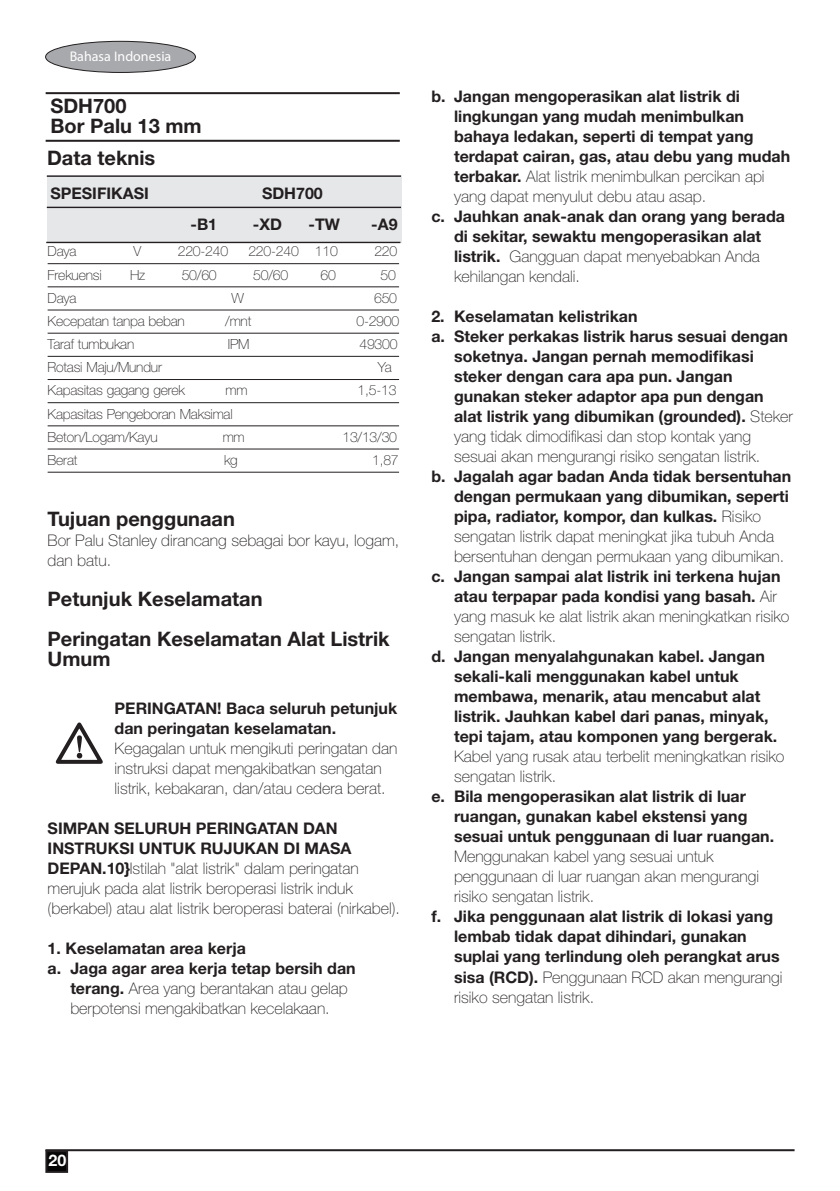
<style>
.page{position:relative;width:840px;height:1191px;background:#fff}
.page>*{position:absolute;margin:0;border:0;box-sizing:border-box;transform-origin:0 0}
.body{font:700 20px/20px "Helvetica Neue LT Std";color:#231f20}
.h0{font:700 20px "Helvetica Neue LT Std";color:#231f20}
.safe2{font:700 16px/20px "Helvetica Neue LT Std";color:#231f20}
.body-2{font:100 16px/20px "Helvetica Neue LT Std";color:#231f20}
.safe2-2{font:100 16px/20px "Helvetica Neue LT Std";color:#231f20}
.body-3{font:700 16px "Helvetica Neue LT Std";color:#231f20}
.safe1{font:700 16px "Helvetica Neue LT Std";color:#231f20}
.t1{font:700 16px "Helvetica Neue LT Std";color:#fff}
._05b-Tech_data_chart{font:100 14px "Helvetica Neue LT Std";letter-spacing:-.015em;color:#231f20}
.t2{font:14px "Myriad Pro";color:#fff}
.s1{font-weight:700}
.s2{font-weight:100}
</style>
<div class="page">
<hr style="left:45px;top:1149px;width:749px;height:2px;background:#231f20">
<div style="left:46px;top:1151px;width:21px;height:20px;background:#060606"></div>
<div style="left:45px;top:1150px;width:23px;height:22px;border:2px solid #231f20"></div>
<div style="left:46px;top:41px;width:149px;height:31px;background:#a8a9ad;border-radius:50%"></div>
<div style="left:45px;top:41px;width:150px;height:32px;border:1px solid #231f20;border-radius:50%"></div>
<div style="left:47px;top:175px;width:354px;height:68px;background:#e6e7e9"></div>
<hr style="left:47px;top:175px;width:354px;height:2px;background:#231f20">
<hr style="left:47px;top:207px;width:354px;height:1px;background:#231f20">
<hr style="left:46px;top:140px;width:353px;height:2px;background:#231f20">
<hr style="left:46px;top:92px;width:353px;height:2px;background:#231f20">
<hr style="left:48px;top:263px;width:351px;height:1px;background:#231f20">
<hr style="left:48px;top:286px;width:351px;height:1px;background:#231f20">
<hr style="left:48px;top:309px;width:351px;height:1px;background:#231f20">
<hr style="left:48px;top:333px;width:351px;height:1px;background:#231f20">
<hr style="left:48px;top:356px;width:351px;height:1px;background:#231f20">
<hr style="left:48px;top:379px;width:351px;height:1px;background:#231f20">
<hr style="left:48px;top:402px;width:351px;height:1px;background:#231f20">
<hr style="left:48px;top:425px;width:351px;height:1px;background:#231f20">
<hr style="left:48px;top:448px;width:351px;height:1px;background:#231f20">
<hr style="left:48px;top:472px;width:351px;height:1px;background:#231f20">
<svg style="left:56px;top:722px;width:47px;height:41px"></svg>
<hr style="left:46px;top:242px;width:354px;height:1px;background:#231f20">
<p class="t2" style="left:70px;top:48px;width:103px">Bahasa Indonesia</p>
<p class="body" style="left:50px;top:95px;width:77px">SDH700</p>
<p class="body" style="left:50px;top:115px;width:153px">Bor Palu 13 mm</p>
<p class="body" style="left:47px;top:147px;width:110px">Data teknis</p>
<p class="body-3" style="left:50px;top:184px;width:100px">SPESIFIKASI</p>
<p class="body-3" style="left:262px;top:184px;width:62px">SDH700</p>
<p class="body-3" style="left:190px;top:214px;width:28px">-B1</p>
<p class="body-3" style="left:253px;top:214px;width:31px">-XD</p>
<p class="body-3" style="left:308px;top:214px;width:33px">-TW</p>
<p class="body-3" style="left:371px;top:214px;width:28px">-A9</p>
<p class="_05b-Tech_data_chart" style="left:48px;top:243px;width:30px">Daya</p>
<p class="_05b-Tech_data_chart" style="left:133px;top:243px;width:9px">V</p>
<p class="_05b-Tech_data_chart" style="left:178px;top:243px;width:52px">220-240</p>
<p class="_05b-Tech_data_chart" style="left:248px;top:243px;width:91px">220-240 110</p>
<p class="_05b-Tech_data_chart" style="left:374px;top:243px;width:24px">220</p>
<p class="_05b-Tech_data_chart" style="left:48px;top:266px;width:56px">Frekuensi</p>
<p class="_05b-Tech_data_chart" style="left:130px;top:266px;width:17px">Hz</p>
<p class="_05b-Tech_data_chart" style="left:182px;top:266px;width:36px">50/60</p>
<p class="_05b-Tech_data_chart" style="left:253px;top:266px;width:36px">50/60</p>
<p class="_05b-Tech_data_chart" style="left:320px;top:266px;width:17px">60</p>
<p class="_05b-Tech_data_chart" style="left:380px;top:266px;width:17px">50</p>
<p class="_05b-Tech_data_chart" style="left:48px;top:290px;width:30px">Daya</p>
<p class="_05b-Tech_data_chart" style="left:231px;top:290px;width:14px">W</p>
<p class="_05b-Tech_data_chart" style="left:374px;top:290px;width:24px">650</p>
<p class="_05b-Tech_data_chart" style="left:48px;top:313px;width:139px">Kecepatan tanpa beban</p>
<p class="_05b-Tech_data_chart" style="left:225px;top:313px;width:28px">/mnt</p>
<p class="_05b-Tech_data_chart" style="left:356px;top:313px;width:44px">0-2900</p>
<p class="_05b-Tech_data_chart" style="left:48px;top:336px;width:88px">Taraf tumbukan</p>
<p class="_05b-Tech_data_chart" style="left:228px;top:336px;width:23px">IPM</p>
<p class="_05b-Tech_data_chart" style="left:359px;top:336px;width:40px">49300</p>
<p class="_05b-Tech_data_chart" style="left:48px;top:359px;width:116px">Rotasi Maju/Mundur</p>
<p class="_05b-Tech_data_chart" style="left:377px;top:359px;width:15px">Ya</p>
<p class="_05b-Tech_data_chart" style="left:48px;top:382px;width:139px">Kapasitas gagang gerek</p>
<p class="_05b-Tech_data_chart" style="left:225px;top:382px;width:24px">mm</p>
<p class="_05b-Tech_data_chart" style="left:357px;top:382px;width:40px">1,5-13</p>
<p class="_05b-Tech_data_chart" style="left:48px;top:405px;width:186px">Kapasitas Pengeboran Maksimal</p>
<p class="_05b-Tech_data_chart" style="left:48px;top:429px;width:111px">Beton/Logam/Kayu</p>
<p class="_05b-Tech_data_chart" style="left:222px;top:429px;width:24px">mm</p>
<p class="_05b-Tech_data_chart" style="left:342px;top:429px;width:56px">13/13/30</p>
<p class="_05b-Tech_data_chart" style="left:48px;top:452px;width:31px">Berat</p>
<p class="_05b-Tech_data_chart" style="left:224px;top:452px;width:15px">kg</p>
<p class="_05b-Tech_data_chart" style="left:372px;top:452px;width:28px">1,87</p>
<p class="h0" style="left:48px;top:507px;width:189px">Tujuan penggunaan</p>
<p class="body-2" style="left:48px;top:531px;width:353px">Bor Palu Stanley dirancang sebagai bor kayu, logam, dan batu.</p>
<p class="body" style="left:48px;top:589px;width:216px">Petunjuk Keselamatan</p>
<p class="body" style="left:48px;top:629px;width:343px">Peringatan Keselamatan Alat Listrik<br>Umum</p>
<p class="body-2" style="left:114px;top:698px;width:284px"><span class="s1">PERINGATAN! Baca seluruh petunjuk dan peringatan keselamatan.<br></span>Kegagalan untuk mengikuti peringatan dan instruksi dapat mengakibatkan sengatan listrik, kebakaran, dan/atau cedera berat.</p>
<p class="body-2" style="left:48px;top:818px;width:354px"><span class="s1">SIMPAN SELURUH PERINGATAN DAN INSTRUKSI UNTUK RUJUKAN DI MASA DEPAN.10}</span>Istilah "alat listrik" dalam peringatan merujuk pada alat listrik beroperasi listrik induk (berkabel) atau alat listrik beroperasi baterai (nirkabel).</p>
<p class="body-3" style="left:48px;top:938px;width:200px">1. Keselamatan area kerja</p>
<p class="safe2-2" style="left:70px;top:958px;width:287px;text-indent:-23px"><span class="s1">a. Jaga agar area kerja tetap bersih dan terang.</span> Area yang berantakan atau gelap berpotensi mengakibatkan kecelakaan.</p>
<p class="safe2" style="left:454px;top:86px;width:337px;text-indent:-23px">b. Jangan mengoperasikan alat listrik di lingkungan yang mudah menimbulkan bahaya ledakan, seperti di tempat yang terdapat cairan, gas, atau debu yang mudah terbakar. <span class="s2">Alat listrik menimbulkan percikan api yang dapat menyulut debu atau asap.</span></p>
<p class="safe2" style="left:454px;top:206px;width:332px;text-indent:-23px">c. Jauhkan anak-anak dan orang yang berada di sekitar, sewaktu mengoperasikan alat listrik. <span class="s2">Gangguan dapat menyebabkan Anda kehilangan kendali.</span></p>
<p class="safe1" style="left:431px;top:307px;width:208px">2. Keselamatan kelistrikan</p>
<p class="safe2" style="left:454px;top:326px;width:340px;text-indent:-23px">a. Steker perkakas listrik harus sesuai dengan soketnya. Jangan pernah memodifikasi steker dengan cara apa pun. Jangan gunakan steker adaptor apa pun dengan alat listrik yang dibumikan (grounded). <span class="s2">Steker yang tidak dimodifikasi dan stop kontak yang sesuai akan mengurangi risiko sengatan listrik.</span></p>
<p class="safe2" style="left:454px;top:466px;width:338px;text-indent:-23px">b. Jagalah agar badan Anda tidak bersentuhan dengan permukaan yang dibumikan, seperti pipa, radiator, kompor, dan kulkas. <span class="s2">Risiko sengatan listrik dapat meningkat jika tubuh Anda bersentuhan dengan permukaan yang dibumikan.</span></p>
<p class="safe2" style="left:454px;top:566px;width:337px;text-indent:-23px">c. Jangan sampai alat listrik ini terkena hujan atau terpapar pada kondisi yang basah. <span class="s2">Air yang masuk ke alat listrik akan meningkatkan risiko sengatan listrik.</span></p>
<p class="safe2" style="left:454px;top:646px;width:332px;text-indent:-23px">d. Jangan menyalahgunakan kabel. Jangan sekali-kali menggunakan kabel untuk membawa, menarik, atau mencabut alat listrik. Jauhkan kabel dari panas, minyak, tepi tajam, atau komponen yang bergerak.<br><span class="s2">Kabel yang rusak atau terbelit meningkatkan risiko sengatan listrik.</span></p>
<p class="safe2" style="left:454px;top:786px;width:321px;text-indent:-23px">e. Bila mengoperasikan alat listrik di luar ruangan, gunakan kabel ekstensi yang sesuai untuk penggunaan di luar ruangan.<br><span class="s2">Menggunakan kabel yang sesuai untuk penggunaan di luar ruangan akan mengurangi risiko sengatan listrik.</span></p>
<p class="safe2" style="left:454px;top:906px;width:330px;text-indent:-23px">f. Jika penggunaan alat listrik di lokasi yang lembab tidak dapat dihindari, gunakan suplai yang terlindung oleh perangkat arus sisa (RCD). <span class="s2">Penggunaan RCD akan mengurangi risiko sengatan listrik.</span></p>
<p class="t1" style="left:49px;top:1150px;width:19px">20</p>
</div>
